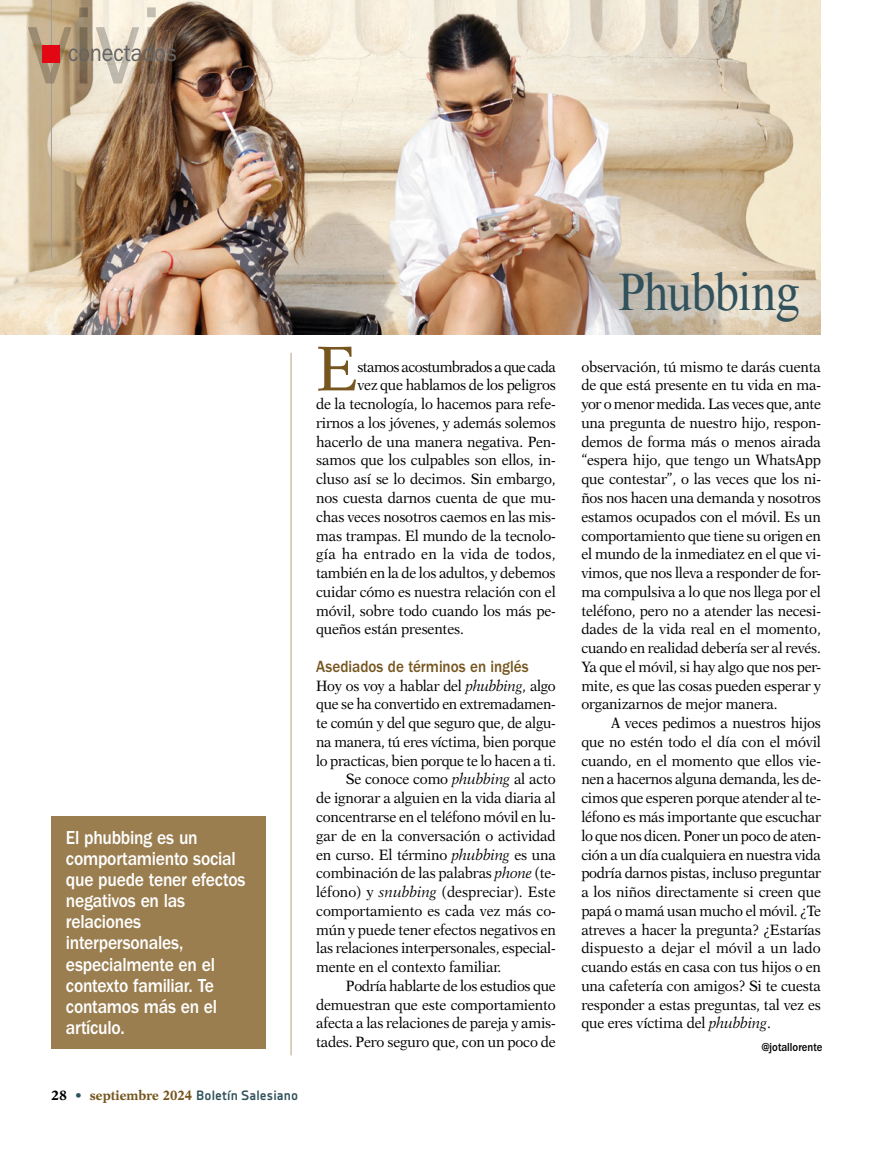
<style>
.page{position:relative;width:872px;height:1149px;background:#fff}
.page>*{position:absolute;margin:0;border:0;box-sizing:border-box;transform-origin:0 0}
.t1{font:110.85px "ITC Franklin Gothic Std";color:#706f6f;scale:.9 1}
.t2{font:63.15px "New Aster LT Std";color:#76561e;scale:.92 1}
.t3{font:54px "Times New Roman";letter-spacing:-.02em;color:#31515c;scale:.9 1}
.t4{font:24px "ITC Franklin Gothic Std";color:#646363;scale:.9 1}
.t5{font:500 19.5px/21px "ITC Franklin Gothic Std";letter-spacing:-.015em;color:#fff;scale:.9 1}
.t6{font:500 16.8px "ITC Franklin Gothic Std";color:#76561e;scale:.9 1}
.t7{font:15px/18.8px "New Aster LT Std";letter-spacing:-.01em;color:#000;text-align:justify;scale:.92 1}
.t8{font:15px "New Aster LT Std";letter-spacing:-.01em;color:#000;scale:.91 1}
.t9{font:15px "New Aster LT Std";letter-spacing:.02em;color:#000;scale:.92 1}
.t10{font:15px "New Aster LT Std";letter-spacing:-.045em;color:#000;scale:.92 1}
.t11{font:700 13.5px "Decima Nova Pro";letter-spacing:.01em;color:#31515c}
.t12{font:500 12px "ITC Franklin Gothic Std";color:#000;scale:.9 1}
.s1{font-family:"New Aster LT Std";color:#000}
.s2{font-family:"New Aster LT Std"}
.s3{font-family:"New Aster LT Std";color:#76561e}
.s4{font-style:italic}
</style>
<div class="page">
<img style="left:0;top:0;width:821px;height:334px">
<hr style="left:51px;top:0;width:1px;height:259px;background:#9d9d9c">
<div style="left:43px;top:46px;width:17px;height:17px;background:#e30613"></div>
<hr style="left:291px;top:353px;width:1px;height:701px;background:#b59f7b">
<div style="left:51px;top:815px;width:215px;height:233px;background:#9a7e4f"></div>
<h1 class="t1" style="left:28px;top:-18px;width:188px">vivir</h1>
<h3 class="t4" style="left:68px;top:39px;width:122px">conectados</h3>
<h3 class="t5" style="left:66px;top:827px;width:201px">El phubbing es un comportamiento social que puede tener efectos negativos en las relaciones interpersonales, especialmente en el contexto familiar. Te contamos más en el artículo.</h3>
<p class="t11" style="left:51px;top:1086px;width:249px"><span class="s1">28</span> <span class="s2">•</span> <span class="s3">septiembre 2024</span> Boletín Salesiano</p>
<h2 class="t2" style="left:316px;top:331px;width:47px">E</h2>
<p class="t10" style="left:357px;top:357px;width:217px">stamos acostumbrados a que cada</p>
<p class="t7" style="left:357px;top:376px;width:217px">vez que hablamos de los peligros</p>
<p class="t7" style="left:316px;top:394px;width:262px">de la tecnología, lo hacemos para refe-</p>
<p class="t7" style="left:316px;top:413px;width:262px">rirnos a los jóvenes, y además solemos</p>
<p class="t7" style="left:316px;top:432px;width:262px">hacerlo de una manera negativa. Pen-</p>
<p class="t7" style="left:316px;top:451px;width:262px">samos que los culpables son ellos, in-</p>
<p class="t7" style="left:316px;top:469px;width:262px">cluso así se lo decimos. Sin embargo,</p>
<p class="t7" style="left:316px;top:488px;width:262px">nos cuesta darnos cuenta de que mu-</p>
<p class="t7" style="left:316px;top:507px;width:262px">chas veces nosotros caemos en las mis-</p>
<p class="t7" style="left:316px;top:526px;width:262px">mas trampas. El mundo de la tecnolo-</p>
<p class="t9" style="left:316px;top:545px;width:262px">gía ha entrado en la vida de todos,</p>
<p class="t7" style="left:316px;top:563px;width:262px">también en la de los adultos, y debemos</p>
<p class="t7" style="left:316px;top:582px;width:262px">cuidar cómo es nuestra relación con el</p>
<p class="t7" style="left:316px;top:601px;width:262px">móvil, sobre todo cuando los más pe-</p>
<p class="t7" style="left:316px;top:619px;width:162px">queños están presentes.</p>
<p class="t6" style="left:316px;top:656px;width:238px">Asediados de términos en inglés</p>
<p class="t8" style="left:316px;top:676px;width:265px">Hoy os voy a hablar del <span class="s4">phubbing</span>, algo</p>
<p class="t8" style="left:316px;top:695px;width:265px">que se ha convertido en extremadamen-</p>
<p class="t8" style="left:316px;top:714px;width:265px">te común y del que seguro que, de algu-</p>
<p class="t8" style="left:316px;top:732px;width:265px">na manera, tú eres víctima, bien porque</p>
<p class="t8" style="left:316px;top:751px;width:265px">lo practicas, bien porque te lo hacen a ti.</p>
<p class="t7" style="left:346px;top:769px;width:230px">Se conoce como <span class="s4">phubbing</span> al acto</p>
<p class="t7" style="left:316px;top:788px;width:262px">de ignorar a alguien en la vida diaria al</p>
<p class="t7" style="left:316px;top:807px;width:262px">concentrarse en el teléfono móvil en lu-</p>
<p class="t7" style="left:316px;top:826px;width:262px">gar de en la conversación o actividad</p>
<p class="t7" style="left:316px;top:844px;width:262px">en curso. El término <span class="s4">phubbing</span> es una</p>
<p class="t7" style="left:316px;top:863px;width:262px">combinación de las palabras <span class="s4">phone</span> (te-</p>
<p class="t7" style="left:316px;top:882px;width:262px">léfono) y <span class="s4">snubbing</span> (despreciar). Este</p>
<p class="t7" style="left:316px;top:901px;width:262px">comportamiento es cada vez más co-</p>
<p class="t7" style="left:316px;top:919px;width:262px">mún y puede tener efectos negativos en</p>
<p class="t7" style="left:316px;top:938px;width:262px">las relaciones interpersonales, especial-</p>
<p class="t7" style="left:316px;top:957px;width:203px">mente en el contexto familiar.</p>
<p class="t7" style="left:346px;top:976px;width:230px">Podría hablarte de los estudios que</p>
<p class="t7" style="left:316px;top:994px;width:262px">demuestran que este comportamiento</p>
<p class="t7" style="left:316px;top:1013px;width:262px">afecta a las relaciones de pareja y amis-</p>
<p class="t7" style="left:316px;top:1032px;width:262px">tades. Pero seguro que, con un poco de</p>
<h3 class="t3" style="left:618px;top:255px;width:203px">Phubbing</h3>
<p class="t7" style="left:581px;top:357px;width:262px">observación, tú mismo te darás cuenta de que está presente en tu vida en ma&shy;yor o menor medida. Las veces que, ante una pregunta de nuestro hijo, respon&shy;demos de forma más o menos airada “espera hijo, que tengo un WhatsApp que contestar”, o las veces que los ni&shy;ños nos hacen una demanda y nosotros estamos ocupados con el móvil. Es un comportamiento que tiene su origen en el mundo de la inmediatez en el que vi&shy;vimos, que nos lleva a responder de for&shy;ma compulsiva a lo que nos llega por el teléfono, pero no a atender las necesi&shy;dades de la vida real en el momento, cuando en realidad debería ser al revés.<br>Ya que el móvil, si hay algo que nos per&shy;mite, es que las cosas pueden esperar y organizarnos de mejor manera.</p>
<p class="t7" style="left:581px;top:713px;width:262px;text-indent:30px">A veces pedimos a nuestros hijos que no estén todo el día con el móvil cuando, en el momento que ellos vie&shy;nen a hacernos alguna demanda, les de&shy;cimos que esperen porque atender al te&shy;léfono es más importante que escuchar lo que nos dicen. Poner un poco de aten&shy;ción a un día cualquiera en nuestra vida podría darnos pistas, incluso preguntar a los niños directamente si creen que papá o mamá usan mucho el móvil. ¿Te atreves a hacer la pregunta? ¿Estarías dispuesto a dejar el móvil a un lado cuando estás en casa con tus hijos o en una cafetería con amigos? Si te cuesta responder a estas preguntas, tal vez es que eres víctima del <span class="s4">phubbing</span>.</p>
<p class="t12" style="left:762px;top:1040px;width:69px">@jotallorente</p>
</div>
